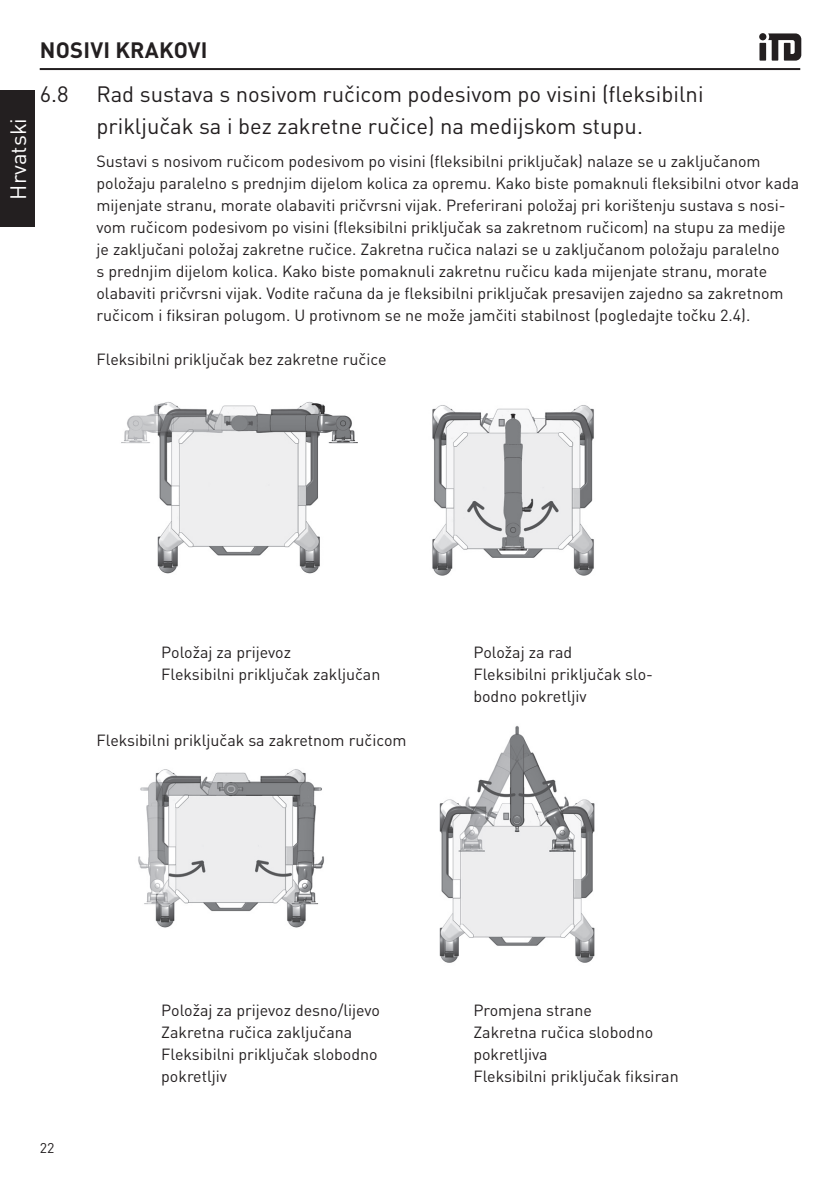
<style>
.page{position:relative;width:840px;height:1191px;background:#fff}
.page>*{position:absolute;margin:0;border:0;box-sizing:border-box;transform-origin:0 0}
.t1{font:22px/32px "DIN Pro";color:#231f20}
.t2{font:700 22px "DINOT";letter-spacing:.01em;color:#231f20}
.t3{font:22px "DIN Pro";color:#fff}
.t4{font:16px/22px "DIN Pro";color:#231f20}
.t5{font:14px "DINOT";color:#231f20}
</style>
<div class="page">
<hr style="left:40px;top:68px;width:759px;height:2px;background:#231f20">
<div style="left:0;top:91px;width:34px;height:136px;background:#231f20"></div>
<svg style="left:759px;top:33px;width:41px;height:28px"></svg>
<img style="left:121px;top:402px;width:237px;height:172px">
<img style="left:432px;top:405px;width:162px;height:171px">
<img style="left:138px;top:769px;width:186px;height:159px">
<img style="left:439px;top:725px;width:156px;height:238px">
<h1 class="t3" style="left:1px;top:200px;width:83px;rotate:-90deg">Hrvatski</h1>
<h1 class="t2" style="left:40px;top:33px;width:169px">NOSIVI KRAKOVI</h1>
<h1 class="t1" style="left:40px;top:76px;width:30px">6.8</h1>
<h1 class="t1" style="left:96px;top:76px;width:608px">Rad sustava s nosivom ručicom podesivom po visini (fleksibilni priključak sa i bez zakretne ručice) na medijskom stupu.</h1>
<p class="t4" style="left:96px;top:149px;width:704px">Sustavi s nosivom ručicom podesivom po visini (fleksibilni priključak) nalaze se u zaključanom položaju paralelno s prednjim dijelom kolica za opremu. Kako biste pomaknuli fleksibilni otvor kada mijenjate stranu, morate olabaviti pričvrsni vijak. Preferirani položaj pri korištenju sustava s nosi&shy;vom ručicom podesivom po visini (fleksibilni priključak sa zakretnom ručicom) na stupu za medije je zaključani položaj zakretne ručice. Zakretna ručica nalazi se u zaključanom položaju paralelno<br>s prednjim dijelom kolica. Kako biste pomaknuli zakretnu ručicu kada mijenjate stranu, morate olabaviti pričvrsni vijak. Vodite računa da je fleksibilni priključak presavijen zajedno sa zakretnom ručicom i fiksiran polugom. U protivnom se ne može jamčiti stabilnost (pogledajte točku 2.4).</p>
<p class="t4" style="left:96px;top:347px;width:291px">Fleksibilni priključak bez zakretne ručice</p>
<p class="t4" style="left:161px;top:640px;width:220px">Položaj za prijevoz<br>Fleksibilni priključak zaključan</p>
<p class="t4" style="left:473px;top:640px;width:181px">Položaj za rad<br>Fleksibilni priključak slo&shy;bodno pokretljiv</p>
<p class="t4" style="left:96px;top:728px;width:311px">Fleksibilni priključak sa zakretnom ručicom</p>
<p class="t5" style="left:40px;top:1137px;width:16px">22</p>
<p class="t4" style="left:161px;top:998px;width:220px">Položaj za prijevoz desno/lijevo<br>Zakretna ručica zaključana<br>Fleksibilni priključak slobodno pokretljiv</p>
<p class="t4" style="left:473px;top:998px;width:207px">Promjena strane<br>Zakretna ručica slobodno pokretljiva<br>Fleksibilni priključak fiksiran</p>
</div>
